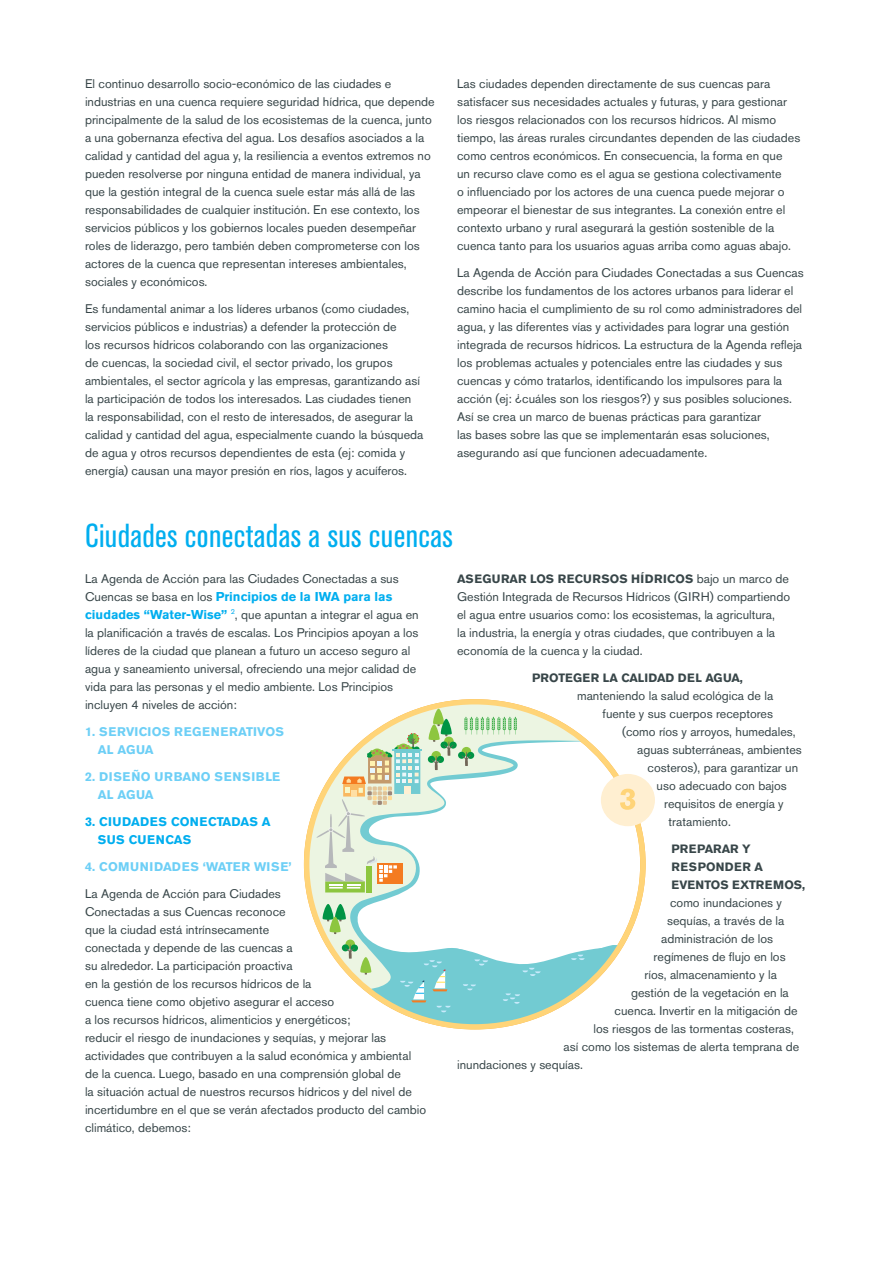
<style>
.page{position:relative;width:893px;height:1263px;background:#fff}
.page>*{position:absolute;margin:0;border:0;box-sizing:border-box;transform-origin:0 0}
.t1{font:condensed 33px "Akzidenz Grotesk BE";letter-spacing:.01em;color:#00aeef}
.t2{font:700 12.75px "Akzidenz Grotesk BE";color:#00aeef}
.t3{font:12.45px/18px "Akzidenz Grotesk BE";color:#384649}
.t4{font:700 12.45px/18px "Akzidenz Grotesk BE";letter-spacing:.05em;color:#6dcff6}
.t5{font:700 12.45px/18px "Akzidenz Grotesk BE";letter-spacing:.01em;color:#00aeef}
.t6{font:700 12.45px/18px "Akzidenz Grotesk BE";letter-spacing:.01em;color:#6dcff6}
.t7{font:700 12px/18px "Akzidenz Grotesk BE";letter-spacing:.02em;color:#384649}
.t8{font:700 12px "Akzidenz Grotesk BE";color:#384649}
.s1{font-weight:400;font-size:12.45px;color:#384649}
.s2{font-weight:700;font-size:12.75px;color:#00aeef}
.s3{font-weight:400;font-size:12.45px}
</style>
<div class="page">
<svg style="left:304px;top:699px;width:342px;height:330px"></svg>
<div style="left:601px;top:774px;width:54px;height:52px;background:#ffefd1;border-radius:50%"></div>
<svg style="left:620px;top:789px;width:15px;height:21px"></svg>
<svg style="left:321px;top:904px;width:26px;height:30px"></svg>
<svg style="left:400px;top:947px;width:209px;height:65px"></svg>
<p class="t3" style="left:85px;top:74px;width:351px">El continuo desarrollo socio-económico de las ciudades e industrias en una cuenca requiere seguridad hídrica, que depende principalmente de la salud de los ecosistemas de la cuenca, junto a una gobernanza efectiva del agua. Los desafíos asociados a la calidad y cantidad del agua y, la resiliencia a eventos extremos no pueden resolverse por ninguna entidad de manera individual, ya que la gestión integral de la cuenca suele estar más allá de las responsabilidades de cualquier institución. En ese contexto, los servicios públicos y los gobiernos locales pueden desempeñar roles de liderazgo, pero también deben comprometerse con los actores de la cuenca que representan intereses ambientales, sociales y económicos.</p>
<p class="t3" style="left:85px;top:299px;width:340px">Es fundamental animar a los líderes urbanos (como ciudades, servicios públicos e industrias) a defender la protección de<br>los recursos hídricos colaborando con las organizaciones<br>de cuencas, la sociedad civil, el sector privado, los grupos ambientales, el sector agrícola y las empresas, garantizando así la participación de todos los interesados. Las ciudades tienen<br>la responsabilidad, con el resto de interesados, de asegurar la calidad y cantidad del agua, especialmente cuando la búsqueda de agua y otros recursos dependientes de esta (ej: comida y energía) causan una mayor presión en ríos, lagos y acuíferos.</p>
<p class="t3" style="left:457px;top:74px;width:345px">Las ciudades dependen directamente de sus cuencas para satisfacer sus necesidades actuales y futuras, y para gestionar los riesgos relacionados con los recursos hídricos. Al mismo tiempo, las áreas rurales circundantes dependen de las ciudades como centros económicos. En consecuencia, la forma en que<br>un recurso clave como es el agua se gestiona colectivamente<br>o influenciado por los actores de una cuenca puede mejorar o empeorar el bienestar de sus integrantes. La conexión entre el contexto urbano y rural asegurará la gestión sostenible de la cuenca tanto para los usuarios aguas arriba como aguas abajo.</p>
<p class="t3" style="left:457px;top:263px;width:348px">La Agenda de Acción para Ciudades Conectadas a sus Cuencas describe los fundamentos de los actores urbanos para liderar el camino hacia el cumplimiento de su rol como administradores del agua, y las diferentes vías y actividades para lograr una gestión integrada de recursos hídricos. La estructura de la Agenda refleja los problemas actuales y potenciales entre las ciudades y sus cuencas y cómo tratarlos, identificando los impulsores para la acción (ej: ¿cuáles son los riesgos?) y sus posibles soluciones.<br>Así se crea un marco de buenas prácticas para garantizar<br>las bases sobre las que se implementarán esas soluciones, asegurando así que funcionen adecuadamente.</p>
<h1 class="t1" style="left:85px;top:517px;width:369px">Ciudades conectadas a sus cuencas</h1>
<p class="t3" style="left:85px;top:569px;width:315px">La Agenda de Acción para las Ciudades Conectadas a sus</p>
<p class="t2" style="left:85px;top:589px;width:309px"><span class="s1">Cuencas se basa en los</span> Principios de la IWA para las</p>
<p class="t3" style="left:85px;top:605px;width:335px"><span class="s2">ciudades “Water-Wise”</span> <sup>2</sup>, que apuntan a integrar el agua en la planificación a través de escalas. Los Principios apoyan a los líderes de la ciudad que planean a futuro un acceso seguro al agua y saneamiento universal, ofreciendo una mejor calidad de vida para las personas y el medio ambiente. Los Principios incluyen 4 niveles de acción:</p>
<p class="t6" style="left:98px;top:722px;width:188px;text-indent:-13px">1. SERVICIOS REGENERATIVOS<br>AL AGUA</p>
<p class="t4" style="left:98px;top:767px;width:184px;text-indent:-13px">2. DISEÑO URBANO SENSIBLE<br>AL AGUA</p>
<p class="t5" style="left:98px;top:812px;width:174px;text-indent:-13px">3. CIUDADES CONECTADAS A<br>SUS CUENCAS</p>
<p class="t4" style="left:85px;top:857px;width:208px">4. COMUNIDADES ‘WATER WISE’</p>
<p class="t3" style="left:85px;top:884px;width:343px">La Agenda de Acción para Ciudades<br>Conectadas a sus Cuencas reconoce<br>que la ciudad está intrínsecamente<br>conectada y depende de las cuencas a<br>su alrededor. La participación proactiva<br>en la gestión de los recursos hídricos de la<br>cuenca tiene como objetivo asegurar el acceso<br>a los recursos hídricos, alimenticios y energéticos;<br>reducir el riesgo de inundaciones y sequías, y mejorar las actividades que contribuyen a la salud económica y ambiental de la cuenca. Luego, basado en una comprensión global de<br>la situación actual de nuestros recursos hídricos y del nivel de incertidumbre en el que se verán afectados producto del cambio climático, debemos:</p>
<p class="t7" style="left:457px;top:569px;width:333px">ASEGURAR LOS RECURSOS HÍDRICOS <span class="s3">bajo un marco de</span></p>
<p class="t3" style="left:457px;top:587px;width:334px">Gestión Integrada de Recursos Hídricos (GIRH) compartiendo el agua entre usuarios como: los ecosistemas, la agricultura,<br>la industria, la energía y otras ciudades, que contribuyen a la economía de la cuenca y la ciudad.</p>
<p class="t8" style="left:532px;top:670px;width:212px">PROTEGER LA CALIDAD DEL AGUA,</p>
<p class="t3" style="left:577px;top:686px;width:198px">manteniendo la salud ecológica de la</p>
<p class="t3" style="left:603px;top:704px;width:172px">fuente y sus cuerpos receptores</p>
<p class="t3" style="left:622px;top:722px;width:175px">(como ríos y arroyos, humedales,</p>
<p class="t3" style="left:637px;top:740px;width:166px">aguas subterráneas, ambientes</p>
<p class="t3" style="left:648px;top:758px;width:152px">costeros), para garantizar un</p>
<p class="t3" style="left:657px;top:776px;width:132px">uso adecuado con bajos</p>
<p class="t3" style="left:664px;top:794px;width:121px">requisitos de energía y</p>
<p class="t3" style="left:669px;top:812px;width:64px">tratamiento.</p>
<p class="t7" style="left:672px;top:839px;width:135px">PREPARAR Y<br>RESPONDER A<br>EVENTOS EXTREMOS,</p>
<p class="t3" style="left:670px;top:893px;width:113px">como inundaciones y</p>
<p class="t3" style="left:667px;top:911px;width:119px">sequías, a través de la</p>
<p class="t3" style="left:661px;top:929px;width:114px">administración de los</p>
<p class="t3" style="left:654px;top:947px;width:134px">regímenes de flujo en los</p>
<p class="t3" style="left:645px;top:965px;width:134px">ríos, almacenamiento y la</p>
<p class="t3" style="left:631px;top:983px;width:159px">gestión de la vegetación en la</p>
<p class="t3" style="left:615px;top:1001px;width:184px">cuenca. Invertir en la mitigación de</p>
<p class="t3" style="left:594px;top:1019px;width:202px">los riesgos de las tormentas costeras,</p>
<p class="t3" style="left:564px;top:1037px;width:237px">así como los sistemas de alerta temprana de</p>
<p class="t3" style="left:457px;top:1055px;width:127px">inundaciones y sequías.</p>
</div>
